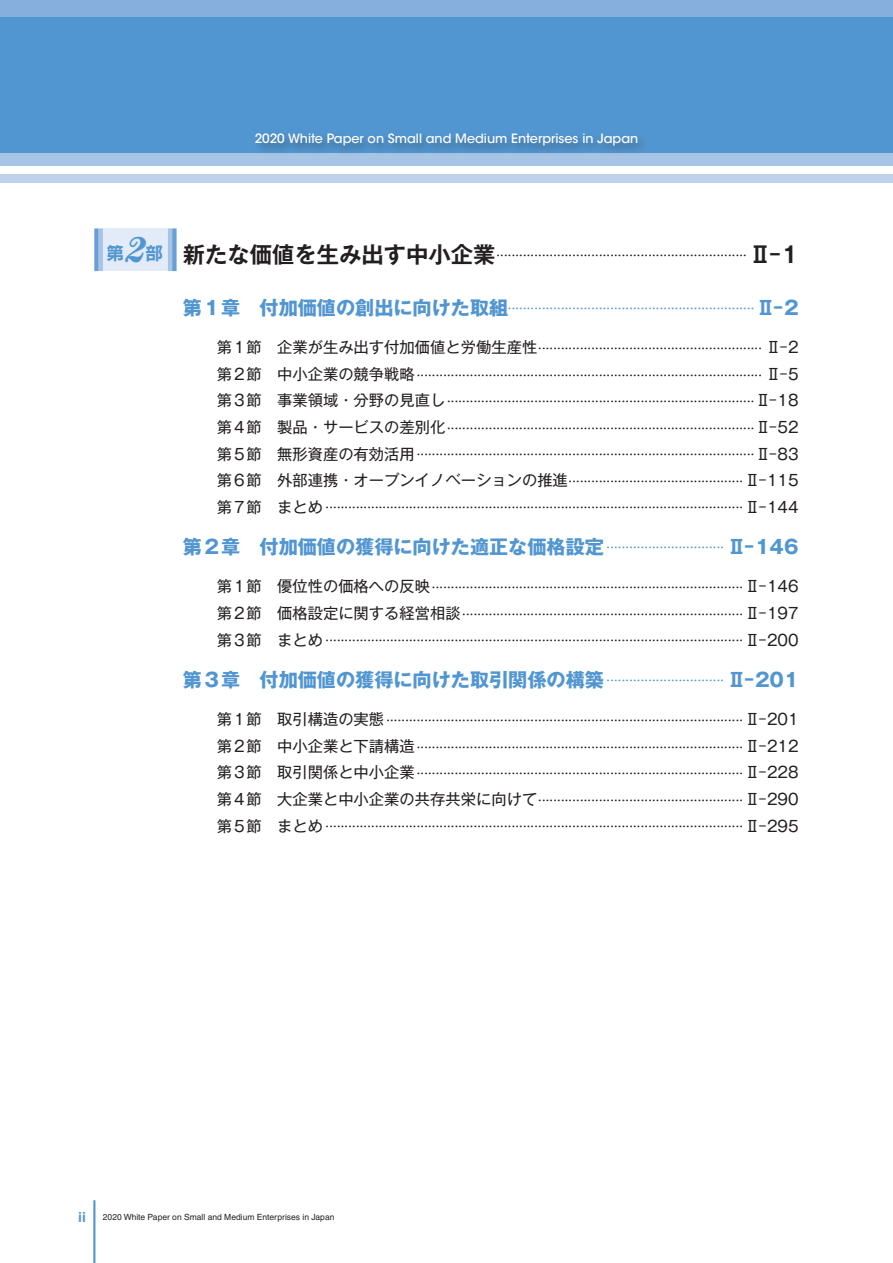
<style>
.page{position:relative;width:893px;height:1263px;background:#fff}
.page>*{position:absolute;margin:0;border:0;box-sizing:border-box;transform-origin:0 0}
.t1{font:15.3px/26.5px "Ryumin Pr 6 N";color:#231f20;text-align:justify}
.t2{font:15.3px "Ryumin Pr 6 N";color:#5296d1}
.t3{font:500 12.75px "ITC Avant Garde Std";color:#fff}
.t4{font:8.55px "Helvetica LT Std";color:#231f20}
.s1{font-family:"Rodin NTLG Pro B";font-size:18px;color:#5296d1}
.s2{font-family:"Century Std";font-weight:700;font-style:italic;font-size:36.15px;color:#5296d1}
.s3{font-family:"Gothic MB101 Pr 6 N De";font-weight:700;font-size:22.35px}
.s4{font-family:"Gothic MB101 Pr 6 N";font-weight:700;font-size:19.2px}
.s5{font-family:"Gothic MB101 Pr 6 N"}
.s6{font-weight:700;font-size:13.8px;color:#5296d1}
</style>
<div class="page">
<div style="left:94px;top:229px;width:82px;height:42px;background:#e2ebf7"></div>
<div style="left:94px;top:229px;width:5px;height:42px;background:#679fd5"></div>
<hr style="left:99px;top:229px;width:4px;height:42px;background:#a7c3e5">
<hr style="left:168px;top:229px;width:4px;height:42px;background:#a7c3e5">
<svg style="left:172px;top:229px;width:4px;height:42px"></svg>
<hr style="left:93px;top:1200px;width:2px;height:63px;background:#5296d1">
<svg style="left:0;top:0;width:892px;height:183px;fill:#5296d1"></svg>
<svg style="left:892px;top:0;width:1px;height:17px"></svg>
<p class="t3" style="left:255px;top:131px;width:385px">2020 White Paper on Small and Medium Enterprises in Japan</p>
<p class="t1" style="left:106px;top:236px;width:694px"><span class="s1">第</span><span class="s2">2</span><span class="s1">部</span> <span class="s3">新たな価値を生み出す中小企業</span> ..................................................................<span class="s3">Ⅱ-1</span></p>
<p class="t2" style="left:183px;top:291px;width:617px"><span class="s4">第1章　付加価値の創出に向けた取組</span>.................................................................<span class="s4">Ⅱ-2</span></p>
<p class="t1" style="left:217px;top:329px;width:583px"><span class="s5">第1節　企業が生み出す付加価値と労働生産性</span> ........................................................... <span class="s5">Ⅱ-2第2節　中小企業の競争戦略</span> ........................................................................................... <span class="s5">Ⅱ-5第3節　事業領域・分野の見直し</span> .................................................................................<span class="s5">Ⅱ-18第4節　製品・サービスの差別化</span> .................................................................................<span class="s5">Ⅱ-52第5節　無形資産の有効活用</span> .........................................................................................<span class="s5">Ⅱ-83第6節　外部連携・オープンイノベーションの推進</span> ..............................................<span class="s5">Ⅱ-115第7節　まとめ</span> ..............................................................................................................<span class="s5">Ⅱ-144</span></p>
<p class="t2" style="left:183px;top:531px;width:617px"><span class="s4">第2章　付加価値の獲得に向けた適正な価格設定</span> ............................... <span class="s4">Ⅱ-146</span></p>
<p class="t1" style="left:217px;top:568px;width:583px"><span class="s5">第1節　優位性の価格への反映</span> ..................................................................................<span class="s5">Ⅱ-146第2節　価格設定に関する経営相談</span> ..........................................................................<span class="s5">Ⅱ-197第3節　まとめ</span> ..............................................................................................................<span class="s5">Ⅱ-200</span></p>
<p class="t2" style="left:183px;top:663px;width:617px"><span class="s4">第3章　付加価値の獲得に向けた取引関係の構築</span> ............................... <span class="s4">Ⅱ-201</span></p>
<p class="t1" style="left:217px;top:701px;width:583px"><span class="s5">第1節　取引構造の実態</span> ..............................................................................................<span class="s5">Ⅱ-201第2節　中小企業と下請構造</span> ......................................................................................<span class="s5">Ⅱ-212第3節　取引関係と中小企業</span> ......................................................................................<span class="s5">Ⅱ-228第4節　大企業と中小企業の共存共栄に向けて</span> ......................................................<span class="s5">Ⅱ-290第5節　まとめ</span> ..............................................................................................................<span class="s5">Ⅱ-295</span></p>
<p class="t4" style="left:78px;top:1212px;width:258px"><span class="s6">ii</span> 2020 White Paper on Small and Medium Enterprises in Japan</p>
</div>
